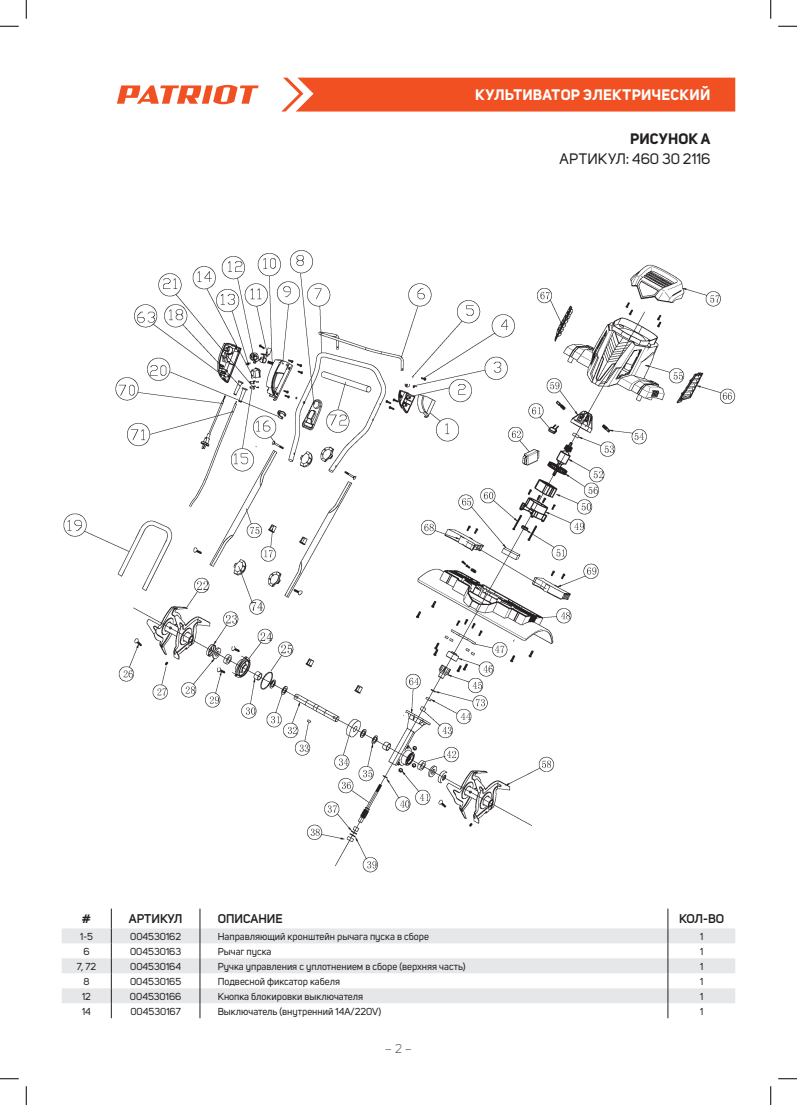
<style>
.page{position:relative;width:797px;height:1105px;background:#fff}
.page>*{position:absolute;margin:0;border:0;box-sizing:border-box;transform-origin:0 0}
.t1{font:700 15px "Uni Sans";letter-spacing:.015em;color:#fff}
.t2{font:15px "Uni Sans";color:#231f20}
.t3{font:700 15px "Uni Sans";letter-spacing:.01em;color:#231f20}
.t4{font:600 12.5px "Uni Sans";color:#231f20}
.t5{font:300 12.5px "Uni Sans";color:#231f20}
.t6{font:10px "Uni Sans";color:#231f20}
</style>
<div class="page">
<svg style="left:281px;top:78px;width:454px;height:34px;background:#f15a2e"></svg>
<svg style="left:117px;top:85px;width:142px;height:19px"></svg>
<svg style="left:62px;top:928px;width:673px;height:75px;fill:#e6e7e9"></svg>
<svg style="left:111px;top:909px;width:1px;height:109px"></svg>
<svg style="left:200px;top:909px;width:1px;height:109px"></svg>
<svg style="left:667px;top:909px;width:1px;height:109px"></svg>
<img style="left:63px;top:250px;width:672px;height:623px">
<svg style="left:0;top:25px;width:19px;height:2px"></svg>
<svg style="left:778px;top:25px;width:19px;height:2px"></svg>
<svg style="left:0;top:1078px;width:19px;height:1px"></svg>
<svg style="left:778px;top:1078px;width:19px;height:1px"></svg>
<svg style="left:25px;top:0;width:2px;height:19px"></svg>
<svg style="left:25px;top:1086px;width:2px;height:19px"></svg>
<svg style="left:770px;top:0;width:1px;height:19px"></svg>
<svg style="left:770px;top:1086px;width:1px;height:19px"></svg>
<h1 class="t1" style="left:475px;top:86px;width:236px">КУЛЬТИВАТОР ЭЛЕКТРИЧЕСКИЙ</h1>
<h1 class="t3" style="left:630px;top:129px;width:82px">РИСУНОК A</h1>
<h1 class="t2" style="left:559px;top:150px;width:152px">АРТИКУЛ: 460 30 2116</h1>
<p class="t4" style="left:82px;top:912px;width:11px">#</p>
<p class="t4" style="left:129px;top:912px;width:55px">АРТИКУЛ</p>
<p class="t4" style="left:218px;top:912px;width:67px">ОПИСАНИЕ</p>
<p class="t4" style="left:679px;top:912px;width:47px">КОЛ-ВО</p>
<p class="t6" style="left:80px;top:930px;width:14px">1-5</p>
<p class="t6" style="left:130px;top:930px;width:52px">004530162</p>
<p class="t6" style="left:218px;top:930px;width:213px">Направляющий кронштейн рычага пуска в сборе</p>
<p class="t6" style="left:700px;top:930px;width:5px">1</p>
<p class="t6" style="left:83px;top:945px;width:8px">6</p>
<p class="t6" style="left:130px;top:945px;width:53px">004530163</p>
<p class="t6" style="left:218px;top:945px;width:55px">Рычаг пуска</p>
<p class="t6" style="left:700px;top:945px;width:5px">1</p>
<p class="t6" style="left:77px;top:960px;width:21px">7, 72</p>
<p class="t6" style="left:130px;top:960px;width:52px">004530164</p>
<p class="t6" style="left:218px;top:960px;width:249px">Ручка управления с уплотнением в сборе (верхняя часть)</p>
<p class="t6" style="left:700px;top:960px;width:5px">1</p>
<p class="t6" style="left:83px;top:975px;width:8px">8</p>
<p class="t6" style="left:130px;top:975px;width:53px">004530165</p>
<p class="t6" style="left:218px;top:975px;width:124px">Подвесной фиксатор кабеля</p>
<p class="t6" style="left:700px;top:975px;width:5px">1</p>
<p class="t6" style="left:82px;top:990px;width:10px">12</p>
<p class="t6" style="left:130px;top:990px;width:53px">004530166</p>
<p class="t6" style="left:218px;top:990px;width:147px">Кнопка блокировки выключателя</p>
<p class="t6" style="left:700px;top:990px;width:5px">1</p>
<p class="t6" style="left:82px;top:1005px;width:10px">14</p>
<p class="t6" style="left:130px;top:1005px;width:52px">004530167</p>
<p class="t6" style="left:218px;top:1005px;width:165px">Выключатель (внутренний 14А/220V)</p>
<p class="t6" style="left:700px;top:1005px;width:5px">1</p>
<p class="t5" style="left:385px;top:1041px;width:29px">– 2 –</p>
</div>
